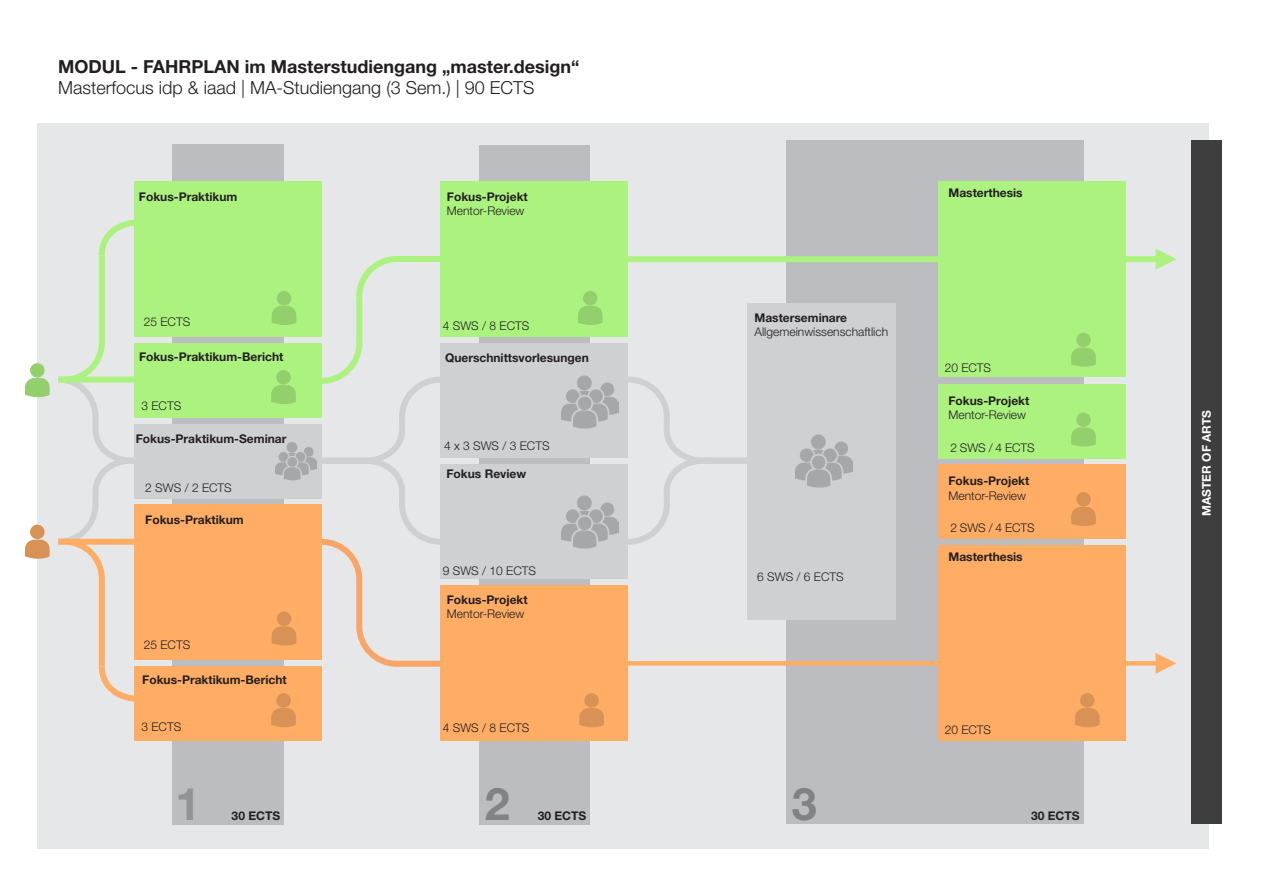
<style>
.page{position:relative;width:1263px;height:893px;background:#fff}
.page>*{position:absolute;margin:0;border:0;box-sizing:border-box;transform-origin:0 0}
.t1{font:700 45px "Helvetica Neue LT Std";color:#808285}
.t2{font:700 45px "Helvetica Neue LT Std";color:#919396}
.t3{font:700 18px "Helvetica Neue LT Std";color:#231f20}
.t4{font:300 18px "Helvetica Neue LT Std";color:#231f20}
.t5{font:700 12px "Helvetica Neue LT Std";color:#231f20}
.t6{font:300 12px "Helvetica Neue LT Std";color:#231f20}
.t7{font:700 12px "Helvetica Neue LT Std";color:#fff}
</style>
<div class="page">
<div style="left:37px;top:123px;width:1172px;height:726px;background:#e6e7e9"></div>
<div style="left:173px;top:144px;width:111px;height:680px;background:#bcbdc0"></div>
<div style="left:480px;top:145px;width:110px;height:679px;background:#bcbdc0"></div>
<div style="left:786px;top:140px;width:297px;height:684px;background:#bcbdc0"></div>
<div style="left:1191px;top:140px;width:31px;height:684px;background:#3e3e3f"></div>
<div style="left:747px;top:303px;width:149px;height:317px;background:#cfd0d2"></div>
<div style="left:135px;top:424px;width:187px;height:74px;background:#cfd0d2"></div>
<div style="left:135px;top:182px;width:187px;height:155px;background:#acf27f"></div>
<div style="left:135px;top:505px;width:187px;height:155px;background:#ffac65"></div>
<div style="left:135px;top:343px;width:187px;height:75px;background:#acf27f"></div>
<div style="left:135px;top:666px;width:187px;height:75px;background:#ffac65"></div>
<div style="left:441px;top:343px;width:187px;height:115px;background:#cfd0d2"></div>
<div style="left:441px;top:182px;width:187px;height:155px;background:#acf27f"></div>
<div style="left:441px;top:585px;width:187px;height:156px;background:#ffac65"></div>
<div style="left:441px;top:464px;width:187px;height:115px;background:#cfd0d2"></div>
<img style="left:561px;top:495px;width:57px;height:54px">
<img style="left:561px;top:375px;width:57px;height:54px">
<img style="left:276px;top:442px;width:38px;height:39px">
<img style="left:795px;top:434px;width:57px;height:54px">
<div style="left:938px;top:384px;width:187px;height:74px;background:#acf27f"></div>
<div style="left:938px;top:464px;width:187px;height:75px;background:#ffac65"></div>
<div style="left:938px;top:182px;width:187px;height:195px;background:#acf27f"></div>
<div style="left:938px;top:545px;width:187px;height:196px;background:#ffac65"></div>
<svg style="left:1155px;top:249px;width:21px;height:21px"></svg>
<svg style="left:1155px;top:653px;width:21px;height:21px"></svg>
<svg style="left:272px;top:626px;width:24px;height:19px"></svg>
<div style="left:277px;top:611px;width:14px;height:15px;background:#d99256;border-radius:50%"></div>
<svg style="left:271px;top:708px;width:25px;height:19px"></svg>
<div style="left:276px;top:693px;width:15px;height:15px;background:#d99256;border-radius:50%"></div>
<svg style="left:579px;top:708px;width:25px;height:19px"></svg>
<div style="left:584px;top:693px;width:15px;height:15px;background:#d99256;border-radius:50%"></div>
<svg style="left:1071px;top:507px;width:25px;height:19px"></svg>
<div style="left:1076px;top:492px;width:15px;height:14px;background:#d99256;border-radius:50%"></div>
<svg style="left:1075px;top:708px;width:25px;height:19px"></svg>
<div style="left:1080px;top:693px;width:14px;height:15px;background:#d99256;border-radius:50%"></div>
<svg style="left:578px;top:306px;width:25px;height:19px"></svg>
<div style="left:583px;top:291px;width:14px;height:14px;background:#93cf6c;border-radius:50%"></div>
<svg style="left:1071px;top:348px;width:25px;height:19px"></svg>
<div style="left:1076px;top:333px;width:15px;height:14px;background:#93cf6c;border-radius:50%"></div>
<svg style="left:1071px;top:427px;width:25px;height:19px"></svg>
<div style="left:1076px;top:412px;width:15px;height:15px;background:#93cf6c;border-radius:50%"></div>
<svg style="left:314px;top:253px;width:166px;height:417px"></svg>
<div style="left:604px;top:256px;width:560px;height:6px;background:#acf27f"></div>
<div style="left:604px;top:661px;width:560px;height:5px;background:#ffac65"></div>
<svg style="left:628px;top:377px;width:119px;height:168px"></svg>
<svg style="left:25px;top:216px;width:204px;height:489px"></svg>
<div style="left:30px;top:363px;width:15px;height:15px;background:#93cf6c;border-radius:50%"></div>
<svg style="left:271px;top:385px;width:25px;height:19px"></svg>
<div style="left:276px;top:370px;width:15px;height:15px;background:#93cf6c;border-radius:50%"></div>
<svg style="left:272px;top:306px;width:24px;height:19px"></svg>
<div style="left:277px;top:291px;width:14px;height:14px;background:#93cf6c;border-radius:50%"></div>
<p class="t3" style="left:58px;top:55px;width:523px">MODUL - FAHRPLAN im Masterstudiengang „master.design“</p>
<p class="t4" style="left:58px;top:77px;width:478px">Masterfocus idp &amp; iaad | MA-Studiengang (3 Sem.) | 90 ECTS</p>
<p class="t5" style="left:139px;top:189px;width:100px">Fokus-Praktikum</p>
<p class="t6" style="left:144px;top:314px;width:48px">25 ECTS</p>
<p class="t5" style="left:139px;top:349px;width:146px">Fokus-Praktikum-Bericht</p>
<p class="t6" style="left:141px;top:399px;width:41px">3 ECTS</p>
<p class="t5" style="left:136px;top:431px;width:152px">Fokus-Praktikum-Seminar</p>
<p class="t6" style="left:145px;top:480px;width:88px">2 SWS / 2 ECTS</p>
<p class="t5" style="left:145px;top:512px;width:100px">Fokus-Praktikum</p>
<p class="t6" style="left:144px;top:637px;width:48px">25 ECTS</p>
<p class="t5" style="left:142px;top:672px;width:146px">Fokus-Praktikum-Bericht</p>
<p class="t6" style="left:141px;top:720px;width:41px">3 ECTS</p>
<p class="t2" style="left:176px;top:776px;width:27px">1</p>
<p class="t5" style="left:232px;top:808px;width:50px">30 ECTS</p>
<p class="t5" style="left:447px;top:189px;width:82px">Fokus-Projekt</p>
<p class="t6" style="left:447px;top:204px;width:79px">Mentor-Review</p>
<p class="t6" style="left:443px;top:318px;width:88px">4 SWS / 8 ECTS</p>
<p class="t5" style="left:445px;top:351px;width:145px">Querschnittsvorlesungen</p>
<p class="t6" style="left:444px;top:438px;width:107px">4 x 3 SWS / 3 ECTS</p>
<p class="t5" style="left:446px;top:466px;width:81px">Fokus Review</p>
<p class="t6" style="left:443px;top:563px;width:95px">9 SWS / 10 ECTS</p>
<p class="t5" style="left:447px;top:592px;width:82px">Fokus-Projekt</p>
<p class="t6" style="left:447px;top:606px;width:79px">Mentor-Review</p>
<p class="t6" style="left:443px;top:721px;width:88px">4 SWS / 8 ECTS</p>
<p class="t1" style="left:485px;top:776px;width:27px">2</p>
<p class="t5" style="left:538px;top:808px;width:50px">30 ECTS</p>
<p class="t5" style="left:754px;top:310px;width:94px">Masterseminare</p>
<p class="t6" style="left:754px;top:325px;width:135px">Allgemeinwissenschaftlich</p>
<p class="t6" style="left:757px;top:569px;width:88px">6 SWS / 6 ECTS</p>
<p class="t1" style="left:792px;top:776px;width:27px">3</p>
<p class="t5" style="left:948px;top:186px;width:76px">Masterthesis</p>
<p class="t6" style="left:945px;top:361px;width:48px">20 ECTS</p>
<p class="t5" style="left:948px;top:393px;width:82px">Fokus-Projekt</p>
<p class="t6" style="left:948px;top:408px;width:79px">Mentor-Review</p>
<p class="t6" style="left:950px;top:440px;width:86px">2 SWS / 4 ECTS</p>
<p class="t5" style="left:948px;top:474px;width:82px">Fokus-Projekt</p>
<p class="t6" style="left:948px;top:488px;width:79px">Mentor-Review</p>
<p class="t6" style="left:950px;top:521px;width:86px">2 SWS / 4 ECTS</p>
<p class="t5" style="left:948px;top:549px;width:76px">Masterthesis</p>
<p class="t6" style="left:945px;top:722px;width:48px">20 ECTS</p>
<p class="t5" style="left:1031px;top:808px;width:50px">30 ECTS</p>
<p class="t7" style="left:1199px;top:516px;width:107px;rotate:-90deg">MASTER OF ARTS</p>
</div>
